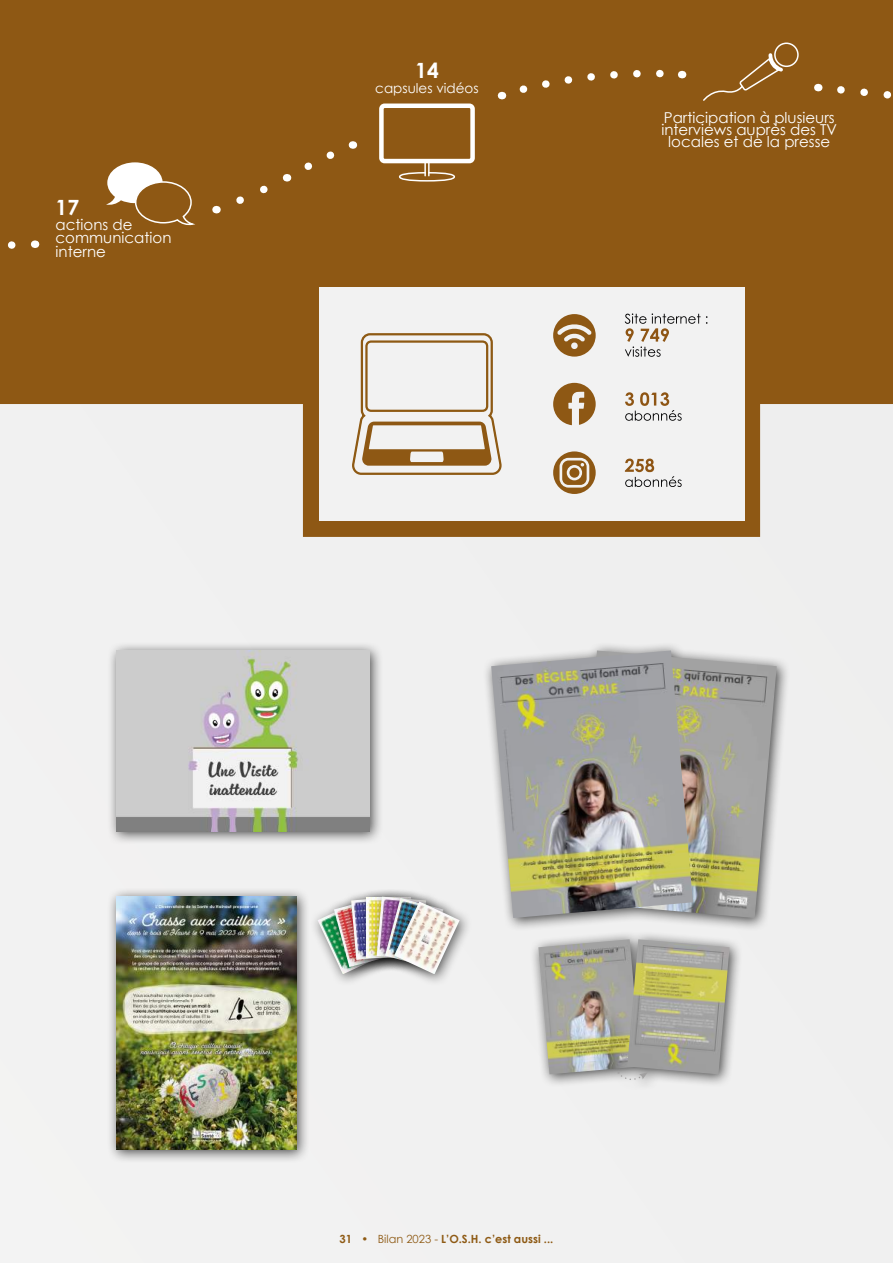
<style>
.page{position:relative;width:893px;height:1263px;background:#f0f0f0}
.page>*{position:absolute;margin:0;border:0;box-sizing:border-box;transform-origin:0 0}
.t1{font:700 21px "Century Gothic";color:#fff}
.t2{font:15px/13.5px "Century Gothic";color:#fff}
.t3{font:13.5px "Century Gothic";color:#fff}
.t4{font:700 11.25px "Century Gothic";color:#8e5a14}
.s1{font-weight:400}
</style>
<div class="page">
<svg style="left:0;top:0;width:893px;height:537px;fill:#8e5814"></svg>
<div style="left:319px;top:287px;width:425px;height:234px;background:#f2f2f2"></div>
<svg style="left:352px;top:333px;width:150px;height:142px"></svg>
<div style="left:365px;top:340px;width:123px;height:72px;border:2px solid #8e5a14;border-radius:5px"></div>
<svg style="left:553px;top:314px;width:43px;height:43px"></svg>
<svg style="left:625px;top:313px;width:82px;height:44px"></svg>
<svg style="left:553px;top:383px;width:43px;height:42px"></svg>
<svg style="left:625px;top:392px;width:57px;height:29px"></svg>
<svg style="left:553px;top:451px;width:43px;height:43px"></svg>
<svg style="left:625px;top:459px;width:57px;height:28px"></svg>
<svg style="left:106px;top:162px;width:92px;height:63px"></svg>
<svg style="left:398px;top:163px;width:58px;height:19px"></svg>
<div style="left:379px;top:104px;width:96px;height:59px;border:4px solid #fff;border-radius:3px"></div>
<div style="left:774px;top:43px;width:25px;height:24px;border:2px solid #fff;border-radius:50%"></div>
<svg style="left:702px;top:51px;width:84px;height:51px"></svg>
<svg style="left:0;top:235px;width:36px;height:17px"></svg>
<svg style="left:230px;top:174px;width:58px;height:36px"></svg>
<svg style="left:298px;top:140px;width:55px;height:36px"></svg>
<svg style="left:833px;top:82px;width:60px;height:22px"></svg>
<svg style="left:514px;top:67px;width:169px;height:31px"></svg>
<div style="left:107px;top:887px;width:203px;height:276px;background:#000;opacity:.7"></div>
<img style="left:116px;top:897px;width:181px;height:252px">
<div style="left:107px;top:641px;width:276px;height:204px;background:#000;opacity:.7"></div>
<img style="left:116px;top:650px;width:253px;height:181px">
<div style="left:482px;top:641px;width:308px;height:290px;background:#000;opacity:.7"></div>
<img style="left:693px;top:650px;width:84px;height:268px">
<img style="left:491px;top:650px;width:202px;height:268px">
<div style="left:529px;top:930px;width:214px;height:162px;background:#000;opacity:.7"></div>
<img style="left:538px;top:939px;width:89px;height:135px">
<img style="left:627px;top:939px;width:103px;height:135px">
<svg style="left:618px;top:1072px;width:30px;height:10px"></svg>
<img style="left:318px;top:912px;width:7px;height:39px">
<div style="left:325px;top:889px;width:80px;height:91px;background:#000;opacity:.6"></div>
<img style="left:334px;top:898px;width:8px;height:69px">
<div style="left:342px;top:887px;width:72px;height:86px;background:#000;opacity:.6"></div>
<img style="left:351px;top:897px;width:6px;height:63px">
<div style="left:357px;top:888px;width:68px;height:83px;background:#000;opacity:.6"></div>
<img style="left:366px;top:897px;width:2px;height:60px">
<div style="left:368px;top:887px;width:71px;height:86px;background:#000;opacity:.6"></div>
<div style="left:376px;top:889px;width:80px;height:91px;background:#000;opacity:.6"></div>
<div style="left:386px;top:893px;width:86px;height:94px;background:#000;opacity:.6"></div>
<img style="left:394px;top:901px;width:66px;height:73px">
<h1 class="t1" style="left:56px;top:191px;width:25px">17</h1>
<p class="t2" style="left:56px;top:217px;width:117px">actions de communication interne</p>
<h1 class="t1" style="left:415px;top:54px;width:25px">14</h1>
<p class="t3" style="left:375px;top:79px;width:105px">capsules vidéos</p>
<p class="t2" style="left:661px;top:111px;width:177px;line-height:12px;text-align:center">Participation à plusieurs interviews auprès des TV locales et de la presse</p>
<p class="t4" style="left:340px;top:1230px;width:215px">31 <span class="s1">• Bilan 2023 -</span> L’O.S.H. c’est aussi ...</p>
</div>
